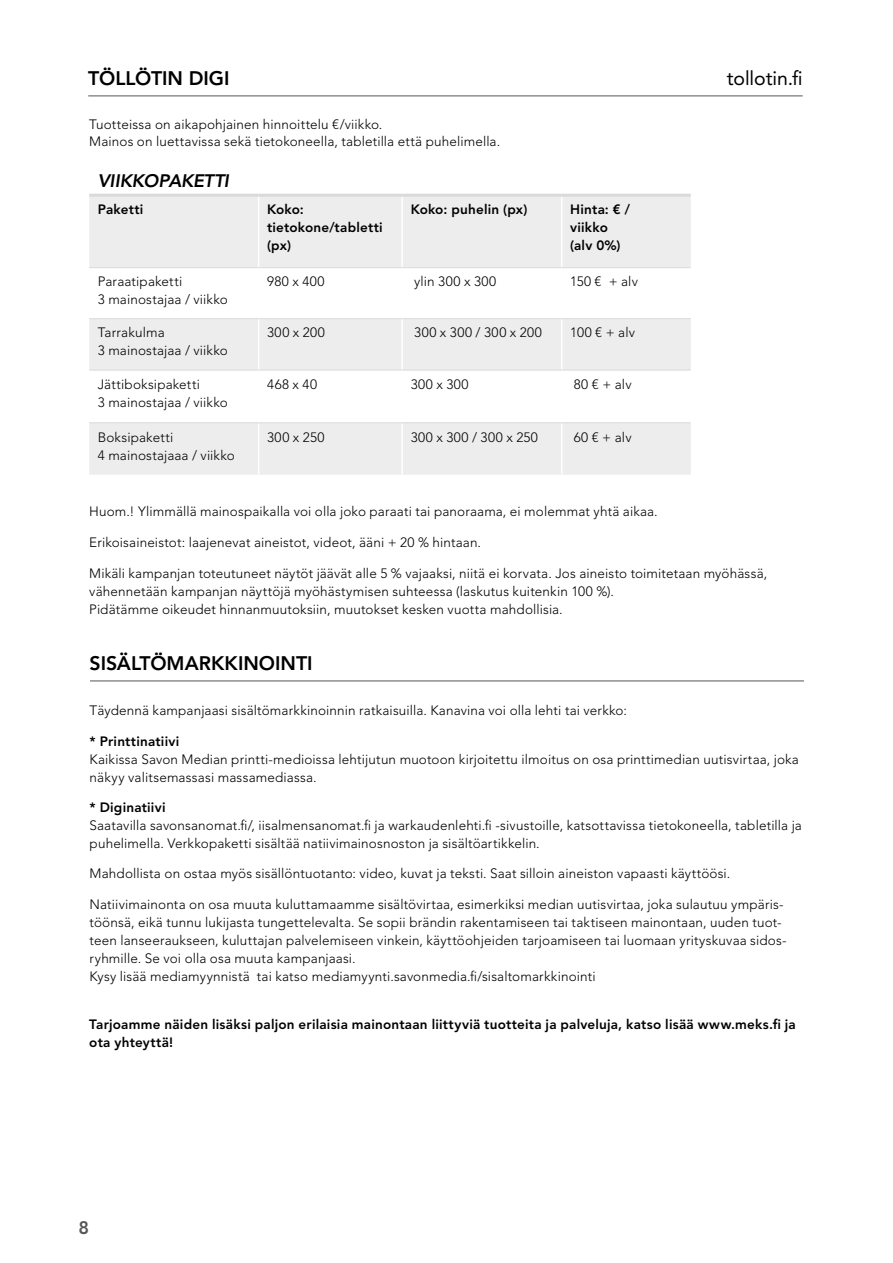
<style>
.page{position:relative;width:893px;height:1263px;background:#fff}
.page>*{position:absolute;margin:0;border:0;box-sizing:border-box;transform-origin:0 0}
.t1{font:800 19.5px "Avenir LT Std";color:#000}
.t2{font:19.5px "Avenir LT Std";letter-spacing:-.005em;color:#000}
.t3{font:italic 800 18px "Avenir LT Std";letter-spacing:-.02em;color:#000}
.t4{font:800 18px "Avenir LT Std";color:#575756}
.t5{font:300 13.5px/18px "Avenir LT Std";letter-spacing:.01em;color:#000}
.t6{font:800 13.5px/18px "Avenir LT Std";letter-spacing:.015em;color:#000}
.t7{font:300 13.5px "Avenir LT Std";letter-spacing:.035em;color:#000}
.t8{font:300 13.5px "Avenir LT Std";letter-spacing:.045em;color:#000}
</style>
<div class="page">
<hr style="left:88px;top:96px;width:715px;height:1px;background:#575756">
<hr style="left:90px;top:680px;width:714px;height:1px;background:#575756">
<svg style="left:89px;top:197px;width:602px;height:278px;fill:#ededed"></svg>
<svg style="left:259px;top:268px;width:142px;height:154px"></svg>
<hr style="left:258px;top:197px;width:1px;height:70px;background:#fff">
<hr style="left:401px;top:197px;width:2px;height:70px;background:#fff">
<hr style="left:561px;top:197px;width:1px;height:70px;background:#fff">
<hr style="left:258px;top:268px;width:1px;height:50px;background:#fff">
<hr style="left:401px;top:268px;width:2px;height:50px;background:#fff">
<hr style="left:561px;top:268px;width:1px;height:50px;background:#fff">
<hr style="left:258px;top:319px;width:1px;height:51px;background:#fff">
<hr style="left:401px;top:319px;width:2px;height:51px;background:#fff">
<hr style="left:561px;top:319px;width:1px;height:51px;background:#fff">
<hr style="left:258px;top:370px;width:1px;height:52px;background:#fff">
<hr style="left:401px;top:370px;width:2px;height:52px;background:#fff">
<hr style="left:561px;top:370px;width:1px;height:52px;background:#fff">
<hr style="left:258px;top:423px;width:1px;height:52px;background:#fff">
<hr style="left:401px;top:423px;width:2px;height:52px;background:#fff">
<hr style="left:561px;top:423px;width:1px;height:52px;background:#fff">
<hr style="left:89px;top:194px;width:170px;height:3px;background:#dadada">
<hr style="left:259px;top:194px;width:143px;height:3px;background:#dadada">
<hr style="left:402px;top:194px;width:160px;height:3px;background:#dadada">
<hr style="left:562px;top:194px;width:129px;height:3px;background:#dadada">
<hr style="left:89px;top:267px;width:170px;height:1px;background:#dadada">
<hr style="left:259px;top:267px;width:143px;height:1px;background:#dadada">
<hr style="left:402px;top:267px;width:160px;height:1px;background:#dadada">
<hr style="left:562px;top:267px;width:129px;height:1px;background:#dadada">
<hr style="left:89px;top:318px;width:170px;height:1px;background:#dadada">
<hr style="left:259px;top:318px;width:143px;height:1px;background:#dadada">
<hr style="left:402px;top:318px;width:160px;height:1px;background:#dadada">
<hr style="left:562px;top:318px;width:129px;height:1px;background:#dadada">
<hr style="left:89px;top:370px;width:170px;height:1px;background:#dadada">
<hr style="left:259px;top:370px;width:143px;height:1px;background:#dadada">
<hr style="left:402px;top:370px;width:160px;height:1px;background:#dadada">
<hr style="left:562px;top:370px;width:129px;height:1px;background:#dadada">
<hr style="left:89px;top:422px;width:170px;height:1px;background:#dadada">
<hr style="left:259px;top:422px;width:143px;height:1px;background:#dadada">
<hr style="left:402px;top:422px;width:160px;height:1px;background:#dadada">
<hr style="left:562px;top:422px;width:129px;height:1px;background:#dadada">
<h1 class="t1" style="left:88px;top:66px;width:143px">TÖLLÖTIN DIGI</h1>
<h1 class="t2" style="left:727px;top:67px;width:77px">tollotin.fi</h1>
<p class="t5" style="left:89px;top:116px;width:412px;line-height:16.5px">Tuotteissa on aikapohjainen hinnoittelu €/viikko.<br>Mainos on luettavissa sekä tietokoneella, tabletilla että puhelimella.</p>
<h2 class="t3" style="left:98px;top:170px;width:132px">VIIKKOPAKETTI</h2>
<p class="t6" style="left:98px;top:200px;width:47px">Paketti</p>
<p class="t6" style="left:267px;top:200px;width:117px">Koko: tietokone/tabletti (px)</p>
<p class="t6" style="left:411px;top:200px;width:118px">Koko: puhelin (px)</p>
<p class="t6" style="left:570px;top:200px;width:61px">Hinta: € / viikko (alv 0%)</p>
<p class="t5" style="left:98px;top:273px;width:132px">Paraatipaketti<br>3 mainostajaa / viikko</p>
<p class="t5" style="left:267px;top:273px;width:59px">980 x 400</p>
<p class="t7" style="left:414px;top:274px;width:84px">ylin 300 x 300</p>
<p class="t5" style="left:570px;top:273px;width:69px">150 € + alv</p>
<p class="t5" style="left:98px;top:324px;width:132px">Tarrakulma<br>3 mainostajaa / viikko</p>
<p class="t5" style="left:267px;top:324px;width:59px">300 x 200</p>
<p class="t8" style="left:414px;top:325px;width:129px">300 x 300 / 300 x 200</p>
<p class="t5" style="left:570px;top:324px;width:66px">100 € + alv</p>
<p class="t5" style="left:98px;top:375px;width:132px">Jättiboksipaketti<br>3 mainostajaa / viikko</p>
<p class="t5" style="left:267px;top:375px;width:51px">468 x 40</p>
<p class="t5" style="left:411px;top:375px;width:59px">300 x 300</p>
<p class="t5" style="left:574px;top:375px;width:59px">80 € + alv</p>
<p class="t5" style="left:98px;top:428px;width:139px">Boksipaketti<br>4 mainostajaaa / viikko</p>
<p class="t5" style="left:267px;top:428px;width:59px">300 x 250</p>
<p class="t7" style="left:411px;top:429px;width:129px">300 x 300 / 300 x 250</p>
<p class="t5" style="left:574px;top:428px;width:59px">60 € + alv</p>
<p class="t5" style="left:89px;top:503px;width:570px">Huom.! Ylimmällä mainospaikalla voi olla joko paraati tai panoraama, ei molemmat yhtä aikaa.</p>
<p class="t5" style="left:89px;top:533px;width:393px">Erikoisaineistot: laajenevat aineistot, videot, ääni + 20 % hintaan.</p>
<p class="t5" style="left:89px;top:564px;width:679px">Mikäli kampanjan toteutuneet näytöt jäävät alle 5 % vajaaksi, niitä ei korvata. Jos aineisto toimitetaan myöhässä, vähennetään kampanjan näyttöjä myöhästymisen suhteessa (laskutus kuitenkin 100 %).<br>Pidätämme oikeudet hinnanmuutoksiin, muutokset kesken vuotta mahdollisia.</p>
<h1 class="t1" style="left:90px;top:652px;width:225px">SISÄLTÖMARKKINOINTI</h1>
<p class="t5" style="left:90px;top:701px;width:539px">Täydennä kampanjaasi sisältömarkkinoinnin ratkaisuilla. Kanavina voi olla lehti tai verkko:</p>
<p class="t6" style="left:90px;top:732px;width:91px">* Printtinatiivi</p>
<p class="t5" style="left:90px;top:750px;width:711px">Kaikissa Savon Median printti-medioissa lehtijutun muotoon kirjoitettu ilmoitus on osa printtimedian uutisvirtaa, joka näkyy valitsemassasi massamediassa.</p>
<p class="t6" style="left:90px;top:799px;width:77px">* Diginatiivi</p>
<p class="t5" style="left:90px;top:817px;width:714px">Saatavilla savonsanomat.fi/, iisalmensanomat.fi ja warkaudenlehti.fi -sivustoille, katsottavissa tietokoneella, tabletilla ja puhelimella. Verkkopaketti sisältää natiivimainosnoston ja sisältöartikkelin.</p>
<p class="t5" style="left:90px;top:865px;width:642px">Mahdollista on ostaa myös sisällöntuotanto: video, kuvat ja teksti. Saat silloin aineiston vapaasti käyttöösi.</p>
<p class="t5" style="left:90px;top:895px;width:698px">Natiivimainonta on osa muuta kuluttamaamme sisältövirtaa, esimerkiksi median uutisvirtaa, joka sulautuu ympäris&shy;töönsä, eikä tunnu lukijasta tungettelevalta. Se sopii brändin rakentamiseen tai taktiseen mainontaan, uuden tuot&shy;teen lanseeraukseen, kuluttajan palvelemiseen vinkein, käyttöohjeiden tarjoamiseen tai luomaan yrityskuvaa sidos&shy;ryhmille. Se voi olla osa muuta kampanjaasi.<br>Kysy lisää mediamyynnistä tai katso mediamyynti.savonmedia.fi/sisaltomarkkinointi</p>
<p class="t6" style="left:89px;top:1015px;width:708px">Tarjoamme näiden lisäksi paljon erilaisia mainontaan liittyviä tuotteita ja palveluja, katso lisää www.meks.fi ja ota yhteyttä!</p>
<h2 class="t4" style="left:79px;top:1217px;width:12px">8</h2>
</div>
